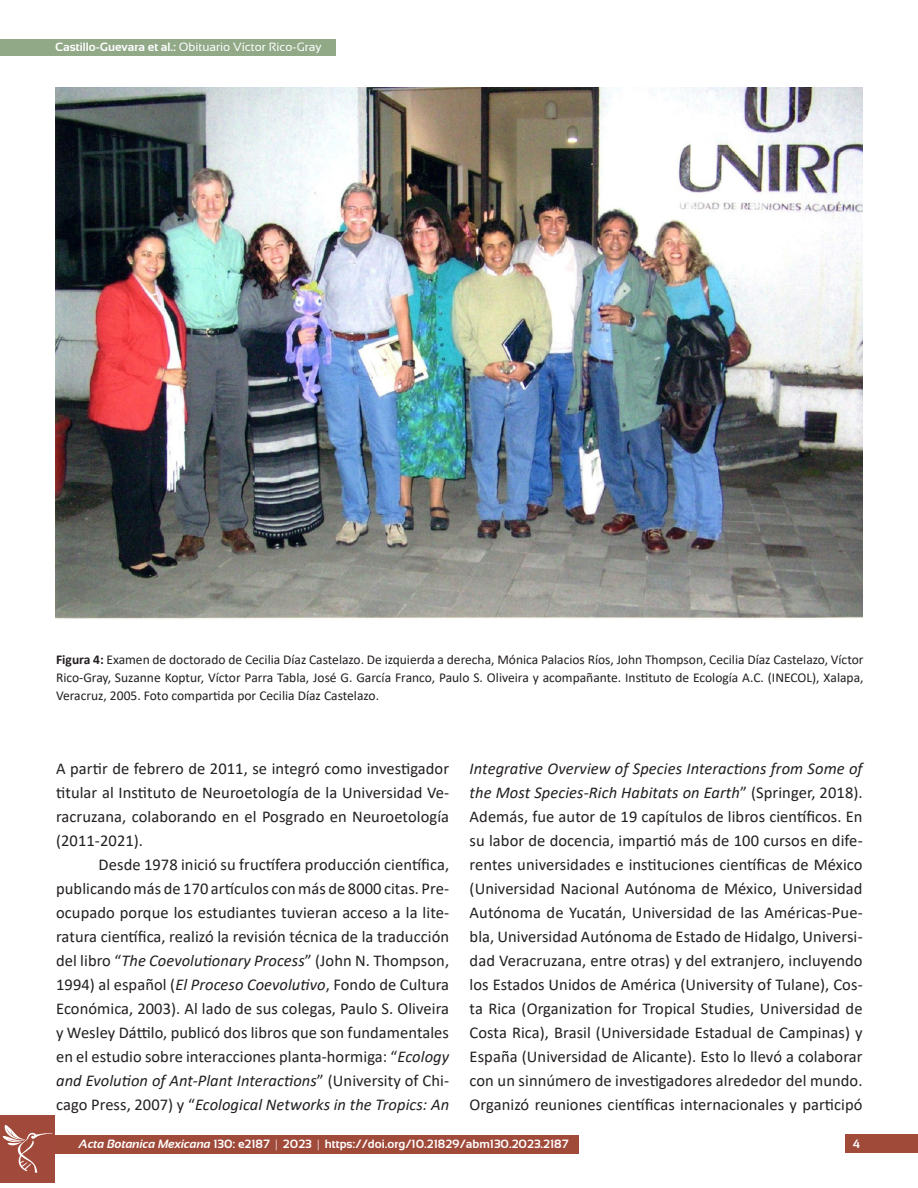
<style>
.page{position:relative;width:918px;height:1188px;background:#fff}
.page>*{position:absolute;margin:0;border:0;box-sizing:border-box;transform-origin:0 0}
.textobase{font:16.5px/24px "Calibri";letter-spacing:.005em;color:#231f20;text-align:justify}
.piefigura{font:13.5px/18px "Calibri";color:#231f20;text-align:justify}
.t1{font:700 12px "Sansation";color:#fff}
.t2{font:12px "Sansation";color:#fff}
.t3{font:italic 700 12px "Sansation";color:#fff}
.s1{font-weight:700}
.s2{font-style:italic}
.s3{font-weight:300}
</style>
<div class="page">
<div style="left:846px;top:1134px;width:72px;height:19px;background:#a04a3a"></div>
<div style="left:0;top:39px;width:336px;height:16px;background:#91a987"></div>
<div style="left:0;top:1135px;width:578px;height:19px;background:#a04a3a"></div>
<div style="left:0;top:1115px;width:55px;height:67px;background:#a14a3b"></div>
<svg style="left:3px;top:1125px;width:50px;height:48px"></svg>
<img style="left:55px;top:87px;width:808px;height:533px">
<p class="t2" style="left:55px;top:40px;width:268px"><span class="s1">Castillo-Guevara et al.:</span> Obituario Víctor Rico-Gray</p>
<p class="piefigura" style="left:56px;top:650px;width:809px"><span class="s1">Figura 4:</span> Examen de doctorado de Cecilia Díaz Castelazo. De izquierda a derecha, Mónica Palacios Ríos, John Thompson, Cecilia Díaz Castelazo, Víctor Rico-Gray, Suzanne Koptur, Víctor Parra Tabla, José G. García Franco, Paulo S. Oliveira y acompañante. Instituto de Ecología A.C. (INECOL), Xalapa, Veracruz, 2005. Foto compartida por Cecilia Díaz Castelazo.</p>
<p class="textobase" style="left:56px;top:756px;width:395px">A partir de febrero de 2011, se integró como investigador titular al Instituto de Neuroetología de la Universidad Ve&shy;racruzana, colaborando en el Posgrado en Neuroetología (2011-2021).</p>
<p class="textobase" style="left:56px;top:852px;width:395px;text-indent:43px">Desde 1978 inició su fructífera producción científica, publicando más de 170 artículos con más de 8000 citas. Pre&shy;ocupado porque los estudiantes tuvieran acceso a la lite&shy;ratura científica, realizó la revisión técnica de la traducción del libro “<span class="s2">The Coevolutionary Process</span>” (John N. Thompson, 1994) al español (<span class="s2">El Proceso Coevolutivo</span>, Fondo de Cultura Económica, 2003). Al lado de sus colegas, Paulo S. Oliveira y Wesley Dáttilo, publicó dos libros que son fundamentales en el estudio sobre interacciones planta-hormiga: “<span class="s2">Ecology and Evolution of Ant-Plant Interactions</span>” (University of Chi&shy;cago Press, 2007) y “<span class="s2">Ecological Networks in the Tropics: An</span></p>
<p class="textobase" style="left:470px;top:756px;width:395px"><span class="s2">Integrative Overview of Species Interactions from Some of the Most Species-Rich Habitats on Earth</span>” (Springer, 2018).<br>Además, fue autor de 19 capítulos de libros científicos. En su labor de docencia, impartió más de 100 cursos en dife&shy;rentes universidades e instituciones científicas de México (Universidad Nacional Autónoma de México, Universidad Autónoma de Yucatán, Universidad de las Américas-Pue&shy;bla, Universidad Autónoma de Estado de Hidalgo, Universi&shy;dad Veracruzana, entre otras) y del extranjero, incluyendo los Estados Unidos de América (University of Tulane), Cos&shy;ta Rica (Organization for Tropical Studies, Universidad de Costa Rica), Brasil (Universidade Estadual de Campinas) y España (Universidad de Alicante). Esto lo llevó a colaborar con un sinnúmero de investigadores alrededor del mundo.<br>Organizó reuniones científicas internacionales y participó</p>
<p class="t1" style="left:193px;top:1134px;width:351px">128: e1924 <span class="s3">|</span> 2021 <span class="s3">|</span> https://doi.org/10.21829/abm128.2021.1924</p>
<p class="t1" style="left:58px;top:1138px;width:484px"><sup>Acta</sup> <sup>Botanica</sup> <sup>Mexicana</sup> 128: e1829 <span class="s3">|</span> 2021 <span class="s3">|</span> https://doi.org/10.21829/abm128.2021.18 9</p>
<p class="t1" style="left:79px;top:1138px;width:491px"><span class="s2">Acta Botanica Mexicana</span> 130: e2187 <span class="s3">|</span> 2023 <span class="s3">|</span> https://doi.org/10.21829/abm130.2023.2187</p>
<p class="t3" style="left:56px;top:1138px;width:134px">Acta Botanic Mexicana</p>
<p class="t1" style="left:853px;top:1137px;width:9px">4</p>
</div>
